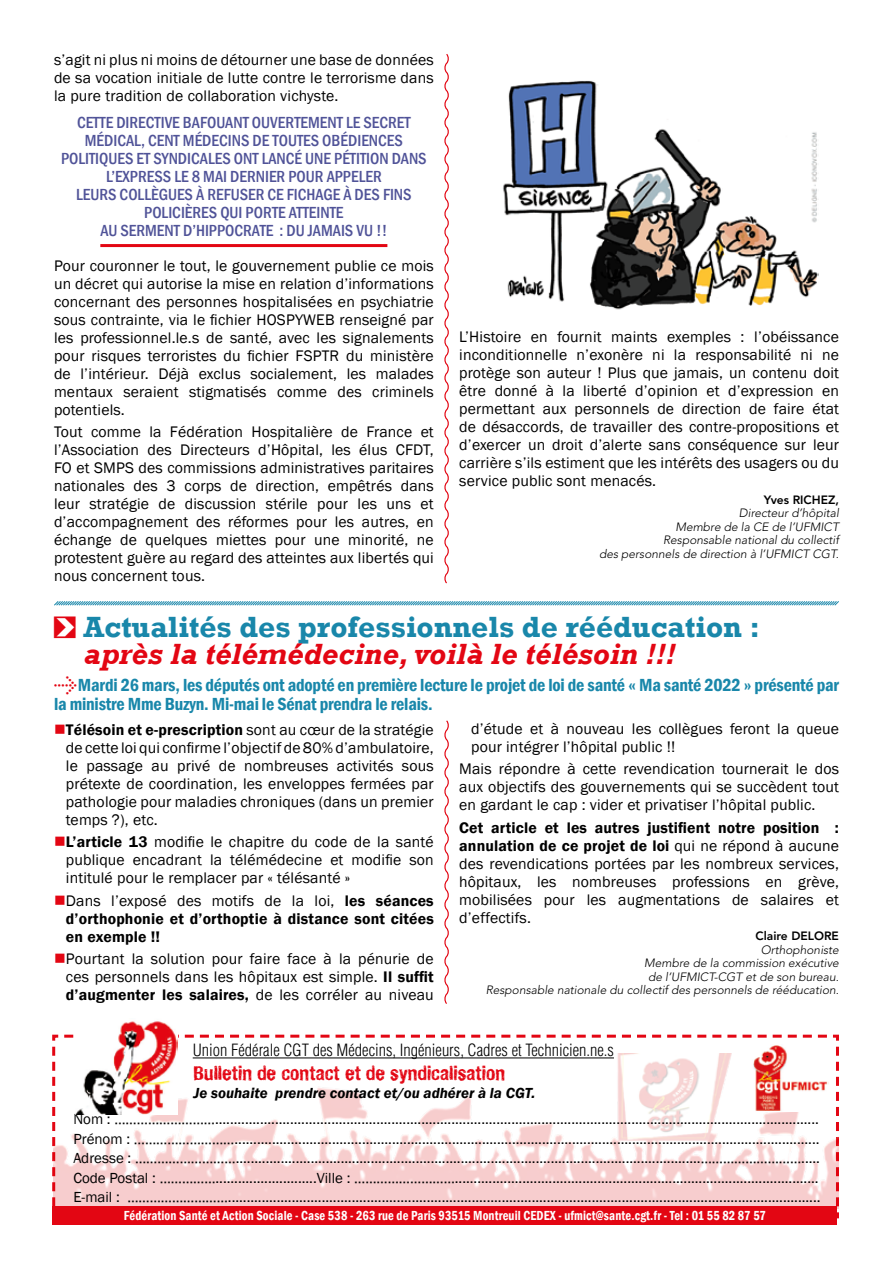
<style>
.page{position:relative;width:893px;height:1263px;background:#fff}
.page>*{position:absolute;margin:0;border:0;box-sizing:border-box;transform-origin:0 0}
.t1{font:700 30px/27px "Rockwell";color:#1987aa}
.t2{font:19.5px "Hand Vetica";color:#e30613}
.t3{font:600 condensed 18px/19.5px "Franklin Gothic";letter-spacing:-.01em;color:#1987aa}
.t4{font:500 condensed 16.5px/18px "Franklin Gothic";color:#505398;text-align:center}
.t5{font:300 condensed 16.5px "Helvetica LT Std";color:#000}
.t6{font:15.75px/18px "Franklin Gothic";letter-spacing:.01em;color:#000;text-align:justify}
.t7{font:600 15.75px/18px "Franklin Gothic";letter-spacing:.01em;color:#000;text-align:justify}
.t8{font:15px/19.5px "Franklin Gothic";color:#000}
.t9{font:italic 600 15px "Franklin Gothic";color:#000}
.t10{font:600 condensed 13.5px "Franklin Gothic";letter-spacing:.01em;color:#fff;scale:.93 1}
.t11{font:italic 300 12px/13.5px "Avenir LT Std";color:#000;text-align:right}
.t12{font:800 12px "Avenir LT Std";color:#000}
.s1{font-family:"Arrowstfb";font-weight:400;font-size:21px;color:#e30613}
.s2{font-style:italic;color:#e30613}
.s3{font-family:"Arrowstfb";font-weight:400;font-stretch:normal;color:#e30613}
.s4{color:#e30613}
.s5{font-weight:600}
.s6{font-weight:400}
</style>
<div class="page">
<hr style="left:100px;top:244px;width:287px;height:3px;background:#e30613">
<svg style="left:444px;top:54px;width:5px;height:530px"></svg>
<svg style="left:444px;top:720px;width:5px;height:284px"></svg>
<svg style="left:52px;top:1034px;width:787px;height:185px"></svg>
<img style="left:53px;top:1053px;width:785px;height:156px">
<div style="left:52px;top:1206px;width:785px;height:19px;background:#e30613"></div>
<img style="left:75px;top:1021px;width:103px;height:93px">
<img style="left:752px;top:1044px;width:76px;height:67px">
<hr style="left:193px;top:1057px;width:421px;height:1px;background:#000">
<img style="left:503px;top:80px;width:315px;height:230px">
<svg style="left:54px;top:601px;width:785px;height:5px;background:#8ec3d5"></svg>
<p class="t6" style="left:54px;top:51px;width:381px">s’agit ni plus ni moins de détourner une base de données de sa vocation initiale de lutte contre le terrorisme dans la pure tradition de collaboration vichyste.</p>
<p class="t4" style="left:61px;top:113px;width:367px">CETTE DIRECTIVE BAFOUANT OUVERTEMENT LE SECRET MÉDICAL, CENT MÉDECINS DE TOUTES OBÉDIENCES POLITIQUES ET SYNDICALES ONT LANCÉ UNE PÉTITION DANS L’EXPRESS LE 8 MAI DERNIER POUR APPELER<br>LEURS COLLÈGUES À REFUSER CE FICHAGE À DES FINS POLICIÈRES QUI PORTE ATTEINTE<br>AU SERMENT D’HIPPOCRATE : DU JAMAIS VU !!</p>
<p class="t6" style="left:54px;top:257px;width:381px">Pour couronner le tout, le gouvernement publie ce mois un décret qui autorise la mise en relation d’informations concernant des personnes hospitalisées en psychiatrie sous contrainte, via le fichier HOSPYWEB renseigné par les professionnel.le.s de santé, avec les signalements pour risques terroristes du fichier FSPTR du ministère de l’intérieur. Déjà exclus socialement, les malades mentaux seraient stigmatisés comme des criminels potentiels.</p>
<p class="t6" style="left:54px;top:423px;width:381px">Tout comme la Fédération Hospitalière de France et l’Association des Directeurs d’Hôpital, les élus CFDT, FO et SMPS des commissions administratives paritaires nationales des 3 corps de direction, empêtrés dans leur stratégie de discussion stérile pour les uns et d’accompagnement des réformes pour les autres, en échange de quelques miettes pour une minorité, ne protestent guère au regard des atteintes aux libertés qui nous concernent tous.</p>
<p class="t6" style="left:459px;top:328px;width:381px">L’Histoire en fournit maints exemples : l’obéissance inconditionnelle n’exonère ni la responsabilité ni ne protège son auteur ! Plus que jamais, un contenu doit être donné à la liberté d’opinion et d’expression en permettant aux personnels de direction de faire état de désaccords, de travailler des contre-propositions et d’exercer un droit d’alerte sans conséquence sur leur carrière s’ils estiment que les intérêts des usagers ou du service public sont menacés.</p>
<p class="t12" style="left:764px;top:492px;width:77px">Yves RICHEZ,</p>
<p class="t11" style="left:599px;top:506px;width:241px">Directeur d’hôpital<br>Membre de la CE de l’UFMICT<br>Responsable national du collectif<br>des personnels de direction à l’UFMICT CGT.</p>
<h1 class="t1" style="left:84px;top:613px;width:678px;text-indent:-30px"><span class="s1">F</span> Actualités des professionnels de rééducation : <span class="s2">après la télémédecine, voilà le télésoin !!!</span></h1>
<p class="t3" style="left:54px;top:674px;width:787px"><span class="s3">G</span>Mardi 26 mars, les députés ont adopté en première lecture le projet de loi de santé « Ma santé 2022 » présenté par la ministre Mme Buzyn. Mi-mai le Sénat prendra le relais.</p>
<p class="t6" style="left:66px;top:721px;width:369px;text-indent:-12px"><span class="s4">■</span><span class="s5">Télésoin et e-prescription</span> sont au cœur de la stratégie de cette loi qui confirme l’objectif de 80% d’ambulatoire, le passage au privé de nombreuses activités sous prétexte de coordination, les enveloppes fermées par pathologie pour maladies chroniques (dans un premier temps ?), etc.</p>
<p class="t6" style="left:66px;top:833px;width:369px;text-indent:-12px"><span class="s4">■</span><span class="s5">L’article 13</span> modifie le chapitre du code de la santé publique encadrant la télémédecine et modifie son intitulé pour le remplacer par « télésanté »</p>
<p class="t7" style="left:66px;top:891px;width:369px;text-indent:-12px"><span class="s4">■</span><span class="s6">Dans l’exposé des motifs de la loi,</span> les séances d’orthophonie et d’orthoptie à distance sont citées en exemple !!</p>
<p class="t6" style="left:66px;top:950px;width:369px;text-indent:-12px"><span class="s4">■</span>Pourtant la solution pour faire face à la pénurie de ces personnels dans les hôpitaux est simple. <span class="s5">Il suffit d’augmenter les salaires,</span> de les corréler au niveau</p>
<p class="t6" style="left:471px;top:720px;width:369px">d’étude et à nouveau les collègues feront la queue pour intégrer l’hôpital public !!</p>
<p class="t6" style="left:459px;top:760px;width:381px">Mais répondre à cette revendication tournerait le dos aux objectifs des gouvernements qui se succèdent tout en gardant le cap : vider et privatiser l’hôpital public.</p>
<p class="t6" style="left:459px;top:819px;width:381px"><span class="s5">Cet article et les autres justifient notre position : annulation de ce projet de loi</span> qui ne répond à aucune des revendications portées par les nombreux services, hôpitaux, les nombreuses professions en grève, mobilisées pour les augmentations de salaires et d’effectifs.</p>
<p class="t12" style="left:756px;top:929px;width:85px">Claire DELORE</p>
<p class="t11" style="left:486px;top:943px;width:355px">Orthophoniste<br>Membre de la commission exécutive<br>de l’UFMICT-CGT et de son bureau.<br>Responsable nationale du collectif des personnels de rééducation.</p>
<p class="t5" style="left:193px;top:1040px;width:423px">Union Fédérale CGT des Médecins, Ingénieurs, Cadres et Technicien.ne.s</p>
<p class="t2" style="left:194px;top:1061px;width:313px">Bulletin de contact et de syndicalisation</p>
<p class="t9" style="left:194px;top:1083px;width:343px">Je souhaite prendre contact et/ou adhérer à la CGT.</p>
<p class="t8" style="left:73px;top:1110px;width:749px">Nom : ……………………….................................................................................................................................................................<br>Prénom : ………………………............................................................................................................................................................<br>Adresse : ………………………............................................................................................................................……………………….....<br>Code Postal : ……………...........................Ville : ……………………….................................................................................................<br>E-mail : ………………………..............................................................................................................................................................</p>
<p class="t10" style="left:124px;top:1207px;width:692px">Fédération Santé et Action Sociale - Case 538 - 263 rue de Paris 93515 Montreuil CEDEX - ufmict@sante.cgt.fr - Tel : 01 55 82 87 57</p>
</div>
